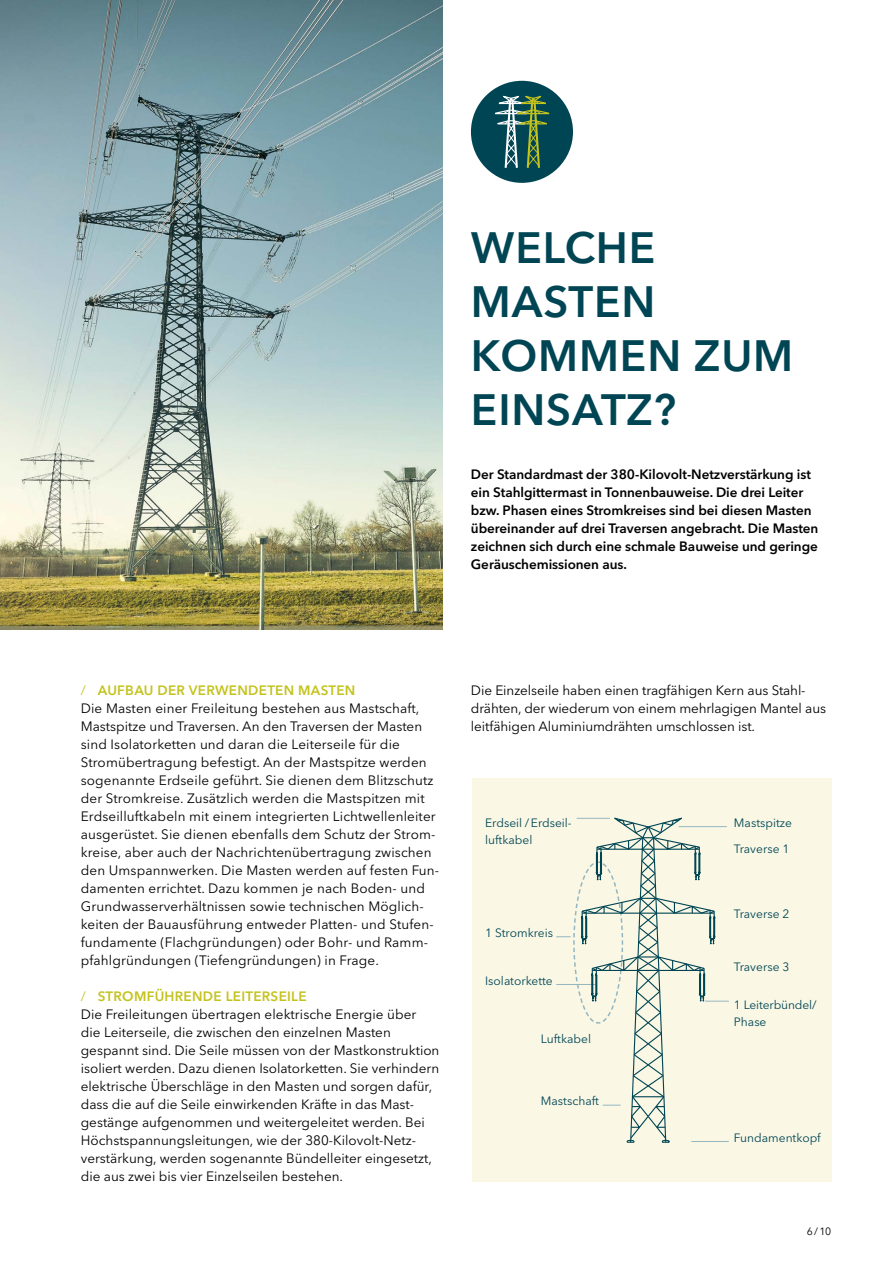
<style>
.page{position:relative;width:893px;height:1263px;background:#fff}
.page>*{position:absolute;margin:0;border:0;box-sizing:border-box;transform-origin:0 0}
.t1{font:600 43.5px/54px "Avenir Next LT Pro";letter-spacing:.02em;color:#004554}
.t2{font:13.5px/18px "Avenir Next LT Pro";letter-spacing:.005em;color:#000}
.t3{font:600 13.5px/18px "Avenir Next LT Pro";letter-spacing:-.005em;color:#000}
.t4{font:12px/16.5px "Avenir Next LT Pro";color:#004554}
.t5{font:10.5px "Avenir Next LT Pro";color:#000}
.s1{color:#c4c31e}
.s2{font-weight:600;color:#c4c31e}
</style>
<div class="page">
<div style="left:472px;top:778px;width:359px;height:404px;background:#faf8e5"></div>
<img style="left:0;top:0;width:442px;height:629px">
<svg style="left:556px;top:817px;width:173px;height:326px"></svg>
<div style="left:471px;top:81px;width:102px;height:102px;background:#004554;border-radius:50%"></div>
<svg style="left:495px;top:95px;width:55px;height:73px"></svg>
<h1 class="t1" style="left:471px;top:220px;width:324px">WELCHE<br>MASTEN<br>KOMMEN ZUM<br>EINSATZ?</h1>
<p class="t3" style="left:471px;top:465px;width:349px">Der Standardmast der 380-Kilovolt-Netzverstärkung ist ein Stahlgittermast in Tonnenbauweise. Die drei Leiter bzw. Phasen eines Stromkreises sind bei diesen Masten übereinander auf drei Traversen angebracht. Die Masten zeichnen sich durch eine schmale Bauweise und geringe Geräuschemissionen aus.</p>
<p class="t2" style="left:81px;top:681px;width:360px"><span class="s1">/</span> <span class="s2">AUFBAU DER VERWENDETEN MASTEN<br></span>Die Masten einer Freileitung bestehen aus Mastschaft, Mastspitze und Traversen. An den Traversen der Masten sind Isolatorketten und daran die Leiterseile für die Stromübertragung befestigt. An der Mastspitze werden sogenannte Erdseile geführt. Sie dienen dem Blitzschutz der Stromkreise. Zusätzlich werden die Mastspitzen mit Erdseilluftkabeln mit einem integrierten Lichtwellenleiter ausgerüstet. Sie dienen ebenfalls dem Schutz der Strom&shy;kreise, aber auch der Nachrichtenübertragung zwischen den Umspannwerken. Die Masten werden auf festen Fun&shy;damenten errichtet. Dazu kommen je nach Boden- und Grundwasserverhältnissen sowie technischen Möglich&shy;keiten der Bauausführung entweder Platten- und Stufen&shy;fundamente (Flachgründungen) oder Bohr- und Ramm&shy;pfahlgründungen (Tiefengründungen) in Frage.</p>
<p class="t2" style="left:81px;top:987px;width:360px"><span class="s1">/</span> <span class="s2">STROMFÜHRENDE LEITERSEILE<br></span>Die Freileitungen übertragen elektrische Energie über die Leiterseile, die zwischen den einzelnen Masten gespannt sind. Die Seile müssen von der Mastkonstruktion isoliert werden. Dazu dienen Isolatorketten. Sie verhindern elektrische Überschläge in den Masten und sorgen dafür, dass die auf die Seile einwirkenden Kräfte in das Mast&shy;gestänge aufgenommen und weitergeleitet werden. Bei Höchstspannungsleitungen, wie der 380-Kilovolt-Netz&shy;verstärkung, werden sogenannte Bündelleiter eingesetzt, die aus zwei bis vier Einzelseilen bestehen.</p>
<p class="t2" style="left:471px;top:681px;width:357px">Die Einzelseile haben einen tragfähigen Kern aus Stahl&shy;drähten, der wiederum von einem mehrlagigen Mantel aus leitfähigen Aluminiumdrähten umschlossen ist.</p>
<p class="t4" style="left:485px;top:814px;width:88px">Erdseil / Erdseil&shy;luftkabel</p>
<p class="t4" style="left:485px;top:925px;width:69px">1 Stromkreis</p>
<p class="t4" style="left:485px;top:972px;width:69px">Isolatorkette</p>
<p class="t4" style="left:541px;top:1030px;width:52px">Luftkabel</p>
<p class="t4" style="left:541px;top:1092px;width:60px">Mastschaft</p>
<p class="t4" style="left:734px;top:814px;width:60px">Mastspitze</p>
<p class="t4" style="left:734px;top:840px;width:57px">Traverse 1</p>
<p class="t4" style="left:734px;top:906px;width:57px">Traverse 2</p>
<p class="t4" style="left:734px;top:958px;width:57px">Traverse 3</p>
<p class="t4" style="left:734px;top:997px;width:84px">1 Leiterbündel/<br>Phase</p>
<p class="t4" style="left:734px;top:1129px;width:88px">Fundamentkopf</p>
<p class="t5" style="left:807px;top:1225px;width:26px">6/10</p>
</div>
